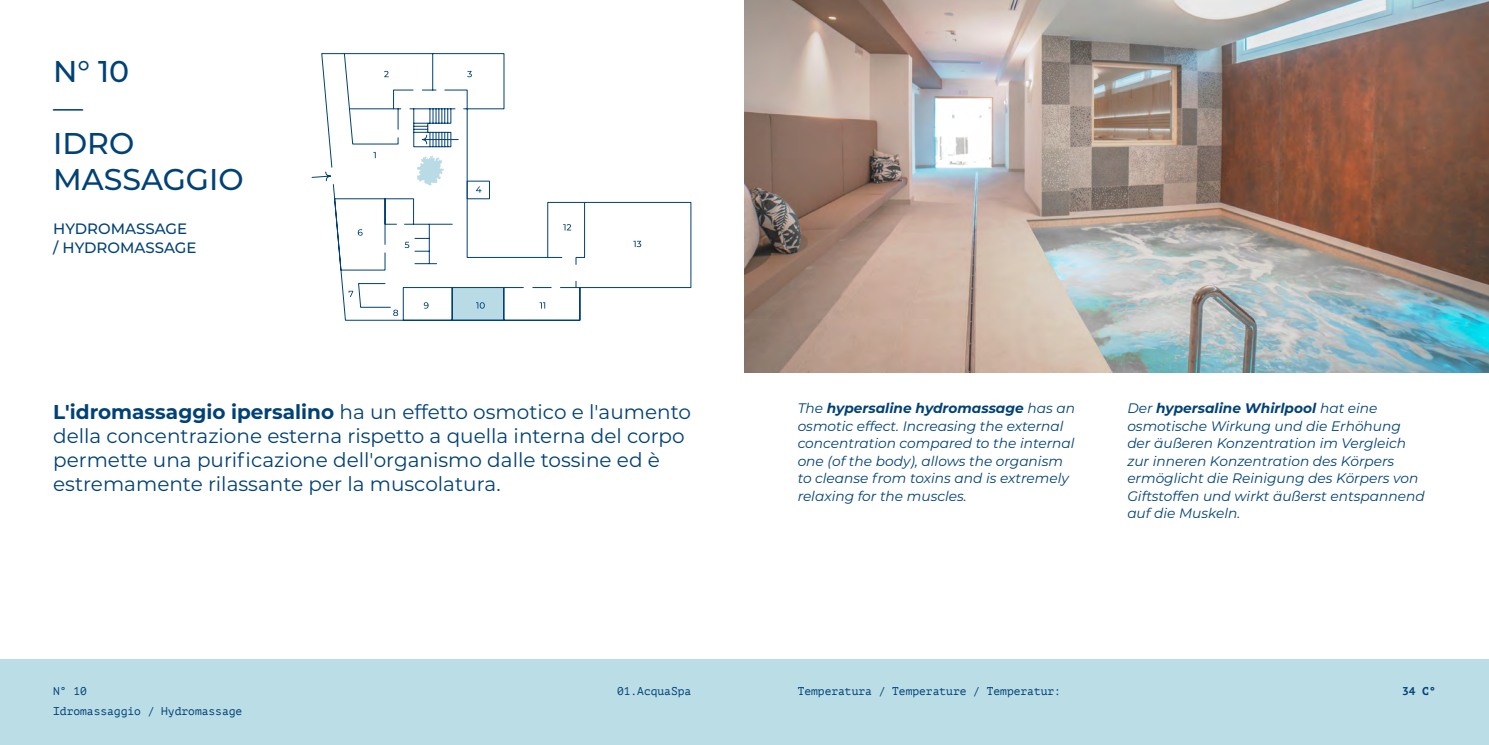
<style>
.page{position:relative;width:1489px;height:745px;background:#fff}
.page>*{position:absolute;margin:0;border:0;box-sizing:border-box;transform-origin:0 0}
.t1{font:500 30px/36px "Montserrat";color:#004177}
.t2{font:30px "Montserrat";color:#004177}
.t3{font:20px/24px "Montserrat";color:#004177}
.t4{font:500 15px/18px "Montserrat";color:#004177}
.t5{font:italic 13.75px/17.5px "Montserrat";color:#004177}
.t6{font:11.25px "PT Mono";color:#004177}
.t7{font:700 11.25px "PT Mono";color:#004177}
.s1{font-weight:700}
</style>
<div class="page">
<img style="left:744px;top:0;width:744px;height:372px">
<div style="left:0;top:659px;width:1488px;height:85px;background:#bbdde6"></div>
<svg style="left:321px;top:53px;width:370px;height:268px"></svg>
<svg style="left:547px;top:257px;width:15px;height:1px"></svg>
<svg style="left:311px;top:134px;width:148px;height:51px"></svg>
<svg style="left:384px;top:71px;width:4px;height:6px"></svg>
<svg style="left:467px;top:71px;width:5px;height:6px"></svg>
<svg style="left:476px;top:186px;width:5px;height:6px"></svg>
<svg style="left:358px;top:229px;width:4px;height:6px"></svg>
<svg style="left:404px;top:241px;width:5px;height:7px"></svg>
<svg style="left:424px;top:302px;width:4px;height:6px"></svg>
<svg style="left:393px;top:309px;width:5px;height:7px"></svg>
<svg style="left:476px;top:302px;width:9px;height:6px"></svg>
<svg style="left:539px;top:302px;width:6px;height:6px"></svg>
<svg style="left:563px;top:224px;width:8px;height:6px"></svg>
<svg style="left:633px;top:241px;width:8px;height:6px"></svg>
<svg style="left:348px;top:290px;width:5px;height:7px"></svg>
<div style="left:466px;top:181px;width:24px;height:18px;border:1px solid #004177"></div>
<h1 class="t1" style="left:53px;top:52px;width:78px">N° 10</h1>
<h1 class="t2" style="left:53px;top:87px;width:31px">―</h1>
<h1 class="t1" style="left:53px;top:124px;width:192px">IDRO<br>MASSAGGIO</h1>
<p class="t4" style="left:53px;top:219px;width:145px">HYDROMASSAGE<br>/ HYDROMASSAGE</p>
<p class="t3" style="left:53px;top:399px;width:639px"><span class="s1">L'idromassaggio ipersalino</span> ha un effetto osmotico e l'aumento della concentrazione esterna rispetto a quella interna del corpo permette una purificazione dell'organismo dalle tossine ed è estremamente rilassante per la muscolatura.</p>
<p class="t5" style="left:797px;top:398px;width:279px">The <span class="s1">hypersaline hydromassage</span> has an osmotic effect. Increasing the external concentration compared to the internal one (of the body), allows the organism to cleanse from toxins and is extremely relaxing for the muscles.</p>
<p class="t5" style="left:1127px;top:398px;width:299px">Der <span class="s1">hypersaline Whirlpool</span> hat eine osmotische Wirkung und die Erhöhung der äußeren Konzentration im Vergleich zur inneren Konzentration des Körpers ermöglicht die Reinigung des Körpers von Giftstoffen und wirkt äußerst entspannend auf die Muskeln.</p>
<p class="t6" style="left:53px;top:684px;width:35px">N° 10</p>
<p class="t6" style="left:797px;top:684px;width:265px">Temperatura / Temperature / Temperatur:</p>
<p class="t7" style="left:1401px;top:684px;width:35px">34 C°</p>
<p class="t6" style="left:53px;top:703px;width:191px">Idromassaggio / Hydromassage</p>
<p class="t6" style="left:617px;top:684px;width:76px">01.AcquaSpa</p>
</div>
